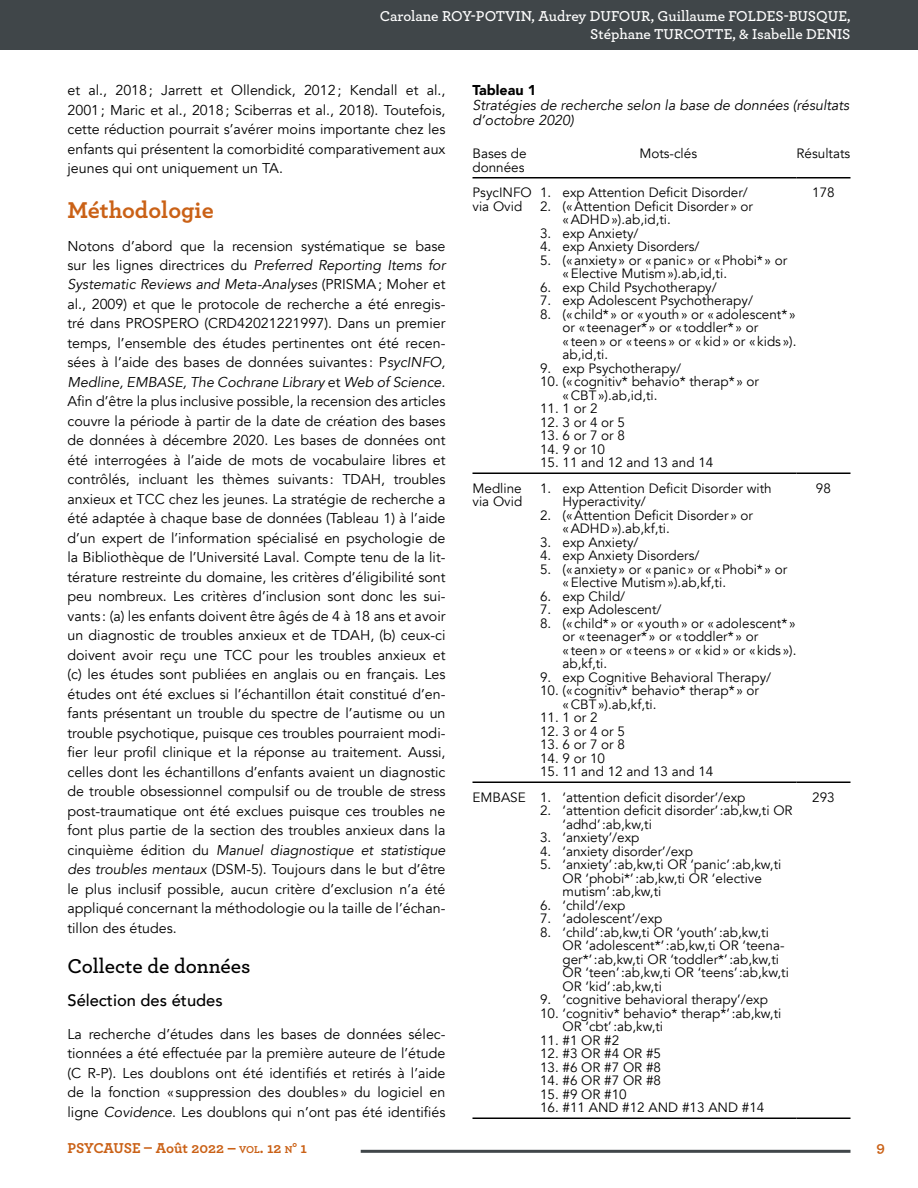
<style>
.page{position:relative;width:918px;height:1188px;background:#fff}
.page>*{position:absolute;margin:0;border:0;box-sizing:border-box;transform-origin:0 0}
.t1{font:700 24px "Archer";color:#ca6116}
.t2{font:600 21px "Archer";color:#000}
.t3{font:500 16.5px "Avenir";color:#000}
.t4{font:600 15px/18px "Archer";color:#fff;text-align:right}
.t5{font:700 15px "Archer";letter-spacing:-.01em;color:#ca6116}
.t6{font:14.25px/19.5px "Avenir";color:#000;text-align:justify}
.t7{font:italic 14.25px/15px "Avenir";color:#000}
.t8{font:900 14.25px "Avenir";color:#000}
.t9{font:13.5px/13.5px "Avenir";color:#000}
.s1{font-style:italic}
.s2{font-size:10.5px}
.s3{font-style:inherit}
</style>
<div class="page">
<hr style="left:361px;top:1150px;width:489px;height:3px;background:#404649">
<div style="left:0;top:0;width:918px;height:50px;background:#404649"></div>
<hr style="left:472px;top:177px;width:68px;height:1px;background:#000">
<hr style="left:540px;top:177px;width:256px;height:1px;background:#000">
<hr style="left:796px;top:177px;width:54px;height:1px;background:#000">
<hr style="left:472px;top:472px;width:68px;height:2px;background:#000">
<hr style="left:540px;top:472px;width:256px;height:2px;background:#000">
<hr style="left:796px;top:472px;width:54px;height:2px;background:#000">
<hr style="left:472px;top:782px;width:68px;height:1px;background:#000">
<hr style="left:540px;top:782px;width:256px;height:1px;background:#000">
<hr style="left:796px;top:782px;width:54px;height:1px;background:#000">
<hr style="left:472px;top:1118px;width:68px;height:1px;background:#000">
<hr style="left:540px;top:1118px;width:256px;height:1px;background:#000">
<hr style="left:796px;top:1118px;width:54px;height:1px;background:#000">
<p class="t4" style="left:380px;top:6px;width:472px">Carolane ROY-POTVIN, Audrey DUFOUR, Guillaume FOLDES-BUSQUE,<br>Stéphane TURCOTTE, &amp; Isabelle DENIS</p>
<p class="t6" style="left:67px;top:81px;width:380px">et al., 2018; Jarrett et Ollendick, 2012; Kendall et al., 2001; Maric et al., 2018; Sciberras et al., 2018). Toutefois, cette réduction pourrait s’avérer moins importante chez les enfants qui présentent la comorbidité comparativement aux jeunes qui ont uniquement un TA.</p>
<h1 class="t1" style="left:68px;top:191px;width:148px">Méthodologie</h1>
<p class="t6" style="left:68px;top:236px;width:380px">Notons d’abord que la recension systématique se base sur les lignes directrices du <span class="s1">Preferred Reporting Items for Systematic Reviews and Meta-Analyses</span> (PRISMA; Moher et al., 2009) et que le protocole de recherche a été enregis&shy;tré dans PROSPERO (CRD42021221997). Dans un premier temps, l’ensemble des études pertinentes ont été recen&shy;sées à l’aide des bases de données suivantes : P<span class="s1">sycINFO, Medline, EMBASE, The Cochrane Library</span> et <span class="s1">Web of Science.<br></span>Afin d’être la plus inclusive possible, la recension des articles couvre la période à partir de la date de création des bases de données à décembre 2020. Les bases de données ont été interrogées à l’aide de mots de vocabulaire libres et contrôlés, incluant les thèmes suivants : TDAH, troubles anxieux et TCC chez les jeunes. La stratégie de recherche a été adaptée à chaque base de données (Tableau 1) à l’aide d’un expert de l’information spécialisé en psychologie de la Bibliothèque de l’Université Laval. Compte tenu de la lit&shy;térature restreinte du domaine, les critères d’éligibilité sont peu nombreux. Les critères d’inclusion sont donc les sui&shy;vants : (a) les enfants doivent être âgés de 4 à 18 ans et avoir un diagnostic de troubles anxieux et de TDAH, (b) ceux-ci doivent avoir reçu une TCC pour les troubles anxieux et (c) les études sont publiées en anglais ou en français. Les études ont été exclues si l’échantillon était constitué d’en&shy;fants présentant un trouble du spectre de l’autisme ou un trouble psychotique, puisque ces troubles pourraient modi&shy;fier leur profil clinique et la réponse au traitement. Aussi, celles dont les échantillons d’enfants avaient un diagnostic de trouble obsessionnel compulsif ou de trouble de stress post-traumatique ont été exclues puisque ces troubles ne font plus partie de la section des troubles anxieux dans la cinquième édition du <span class="s1">Manuel diagnostique et statistique des troubles mentaux</span> (DSM-5). Toujours dans le but d’être le plus inclusif possible, aucun critère d’exclusion n’a été appliqué concernant la méthodologie ou la taille de l’échan&shy;tillon des études.</p>
<h2 class="t2" style="left:68px;top:950px;width:185px">Collecte de données</h2>
<p class="t3" style="left:68px;top:986px;width:157px">Sélection des études</p>
<p class="t6" style="left:67px;top:1024px;width:380px">La recherche d’études dans les bases de données sélec&shy;tionnées a été effectuée par la première auteure de l’étude (C R-P). Les doublons ont été identifiés et retirés à l’aide de la fonction « suppression des doubles » du logiciel en ligne <span class="s1">Covidence</span>. Les doublons qui n’ont pas été identifiés</p>
<p class="t8" style="left:472px;top:78px;width:65px">Tableau 1</p>
<p class="t7" style="left:472px;top:98px;width:378px">Stratégies de recherche selon la base de données (résultats d’octobre 2020)</p>
<p class="t9" style="left:472px;top:147px;width:56px">Bases de données</p>
<p class="t9" style="left:639px;top:147px;width:59px">Mots-clés</p>
<p class="t9" style="left:797px;top:147px;width:55px">Résultats</p>
<p class="t9" style="left:472px;top:186px;width:61px">PsycINFO via Ovid</p>
<p class="t9" style="left:540px;top:186px;width:209px">1. exp Attention Deficit Disorder/</p>
<p class="t9" style="left:812px;top:186px;width:24px">178</p>
<p class="t9" style="left:563px;top:200px;width:192px;text-indent:-23px">2. («Attention Deficit Disorder » or «ADHD»).ab,id,ti.</p>
<p class="t9" style="left:540px;top:227px;width:100px">3. exp Anxiety/</p>
<p class="t9" style="left:540px;top:240px;width:161px">4. exp Anxiety Disorders/</p>
<p class="t9" style="left:563px;top:254px;width:226px;text-indent:-23px">5. («anxiety » or «panic » or «Phobi* » or «Elective Mutism»).ab,id,ti.</p>
<p class="t9" style="left:540px;top:281px;width:178px">6. exp Child Psychotherapy/</p>
<p class="t9" style="left:540px;top:294px;width:215px">7. exp Adolescent Psychotherapy/</p>
<p class="t9" style="left:563px;top:308px;width:236px;text-indent:-23px">8. (« child* » or « youth» or «adolescent* » or « teenager* » or « toddler* » or<br>« teen» or « teens » or « kid» or « kids »). ab,id,ti.</p>
<p class="t9" style="left:540px;top:362px;width:143px">9. exp Psychotherapy/</p>
<p class="t9" style="left:563px;top:375px;width:198px;text-indent:-23px">10. (« cognitiv* behavio* therap* » or «CBT»).ab,id,ti.</p>
<p class="t9" style="left:540px;top:402px;width:59px">11. 1 or 2</p>
<p class="t9" style="left:540px;top:416px;width:87px">12. 3 or 4 or 5</p>
<p class="t9" style="left:540px;top:429px;width:87px">13. 6 or 7 or 8</p>
<p class="t9" style="left:540px;top:443px;width:67px">14. 9 or 10</p>
<p class="t9" style="left:540px;top:456px;width:175px">15. 11 and 12 and 13 and 14</p>
<p class="t9" style="left:472px;top:482px;width:51px">Medline via Ovid</p>
<p class="t9" style="left:563px;top:482px;width:211px;text-indent:-23px">1. exp Attention Deficit Disorder with<br>Hyperactivity/</p>
<p class="t9" style="left:563px;top:509px;width:192px;text-indent:-23px">2. («Attention Deficit Disorder » or «ADHD»).ab,kf,ti.</p>
<p class="t9" style="left:540px;top:536px;width:100px">3. exp Anxiety/</p>
<p class="t9" style="left:540px;top:549px;width:161px">4. exp Anxiety Disorders/</p>
<p class="t9" style="left:563px;top:563px;width:226px;text-indent:-23px">5. («anxiety » or «panic » or «Phobi* » or «Elective Mutism»).ab,kf,ti.</p>
<p class="t9" style="left:540px;top:590px;width:87px">6. exp Child/</p>
<p class="t9" style="left:540px;top:603px;width:123px">7. exp Adolescent/</p>
<p class="t9" style="left:563px;top:617px;width:236px;text-indent:-23px">8. (« child* » or « youth» or «adolescent* » or « teenager* » or « toddler* » or<br>« teen» or « teens » or « kid» or « kids »). ab,kf,ti.</p>
<p class="t9" style="left:540px;top:671px;width:233px">9. exp Cognitive Behavioral Therapy/</p>
<p class="t9" style="left:563px;top:684px;width:198px;text-indent:-23px">10. (« cognitiv* behavio* therap* » or «CBT»).ab,kf,ti.</p>
<p class="t9" style="left:540px;top:711px;width:59px">11. 1 or 2</p>
<p class="t9" style="left:540px;top:725px;width:87px">12. 3 or 4 or 5</p>
<p class="t9" style="left:540px;top:738px;width:87px">13. 6 or 7 or 8</p>
<p class="t9" style="left:540px;top:752px;width:67px">14. 9 or 10</p>
<p class="t9" style="left:540px;top:765px;width:175px">15. 11 and 12 and 13 and 14</p>
<p class="t9" style="left:472px;top:791px;width:274px">EMBASE 1. ‘attention deficit disorder’/exp</p>
<p class="t9" style="left:563px;top:804px;width:232px;text-indent:-23px">2. ‘attention deficit disorder’:ab,kw,ti OR ‘adhd’:ab,kw,ti</p>
<p class="t9" style="left:540px;top:831px;width:101px">3. ‘anxiety’/exp</p>
<p class="t9" style="left:540px;top:845px;width:155px">4. ‘anxiety disorder’/exp</p>
<p class="t9" style="left:563px;top:858px;width:220px;text-indent:-23px">5. ‘anxiety’:ab,kw,ti OR ‘panic’:ab,kw,ti<br>OR ‘phobi*’:ab,kw,ti OR ‘elective mutism’:ab,kw,ti</p>
<p class="t9" style="left:540px;top:899px;width:87px">6. ‘child’/exp</p>
<p class="t9" style="left:540px;top:912px;width:124px">7. ‘adolescent’/exp</p>
<p class="t9" style="left:563px;top:926px;width:228px;text-indent:-23px">8. ‘child’:ab,kw,ti OR ‘youth’:ab,kw,ti OR ‘adolescent*’:ab,kw,ti OR ‘teena&shy;ger*’:ab,kw,ti OR ‘toddler*’:ab,kw,ti OR ‘teen’:ab,kw,ti OR ‘teens’:ab,kw,ti OR ‘kid’:ab,kw,ti</p>
<p class="t9" style="left:540px;top:993px;width:230px">9. ‘cognitive behavioral therapy’/exp</p>
<p class="t9" style="left:563px;top:1007px;width:220px;text-indent:-23px">10. ‘cognitiv* behavio* therap*’:ab,kw,ti<br>OR ‘cbt’:ab,kw,ti</p>
<p class="t9" style="left:540px;top:1034px;width:81px">11. #1 OR #2</p>
<p class="t9" style="left:540px;top:1047px;width:123px">12. #3 OR #4 OR #5</p>
<p class="t9" style="left:540px;top:1061px;width:123px">13. #6 OR #7 OR #8</p>
<p class="t9" style="left:540px;top:1074px;width:123px">14. #6 OR #7 OR #8</p>
<p class="t9" style="left:540px;top:1088px;width:88px">15. #9 OR #10</p>
<p class="t9" style="left:540px;top:1101px;width:226px">16. #11 AND #12 AND #13 AND #14</p>
<p class="t9" style="left:816px;top:482px;width:17px">98</p>
<p class="t9" style="left:812px;top:791px;width:24px">293</p>
<p class="t5" style="left:68px;top:1137px;width:241px">PSYCAUSE – Août 2022 – <span class="s2">VOL</span><span class="s3">. 12</span> <span class="s2">N</span><span class="s3">° 1</span></p>
<p class="t5" style="left:877px;top:1136px;width:10px">9</p>
</div>
